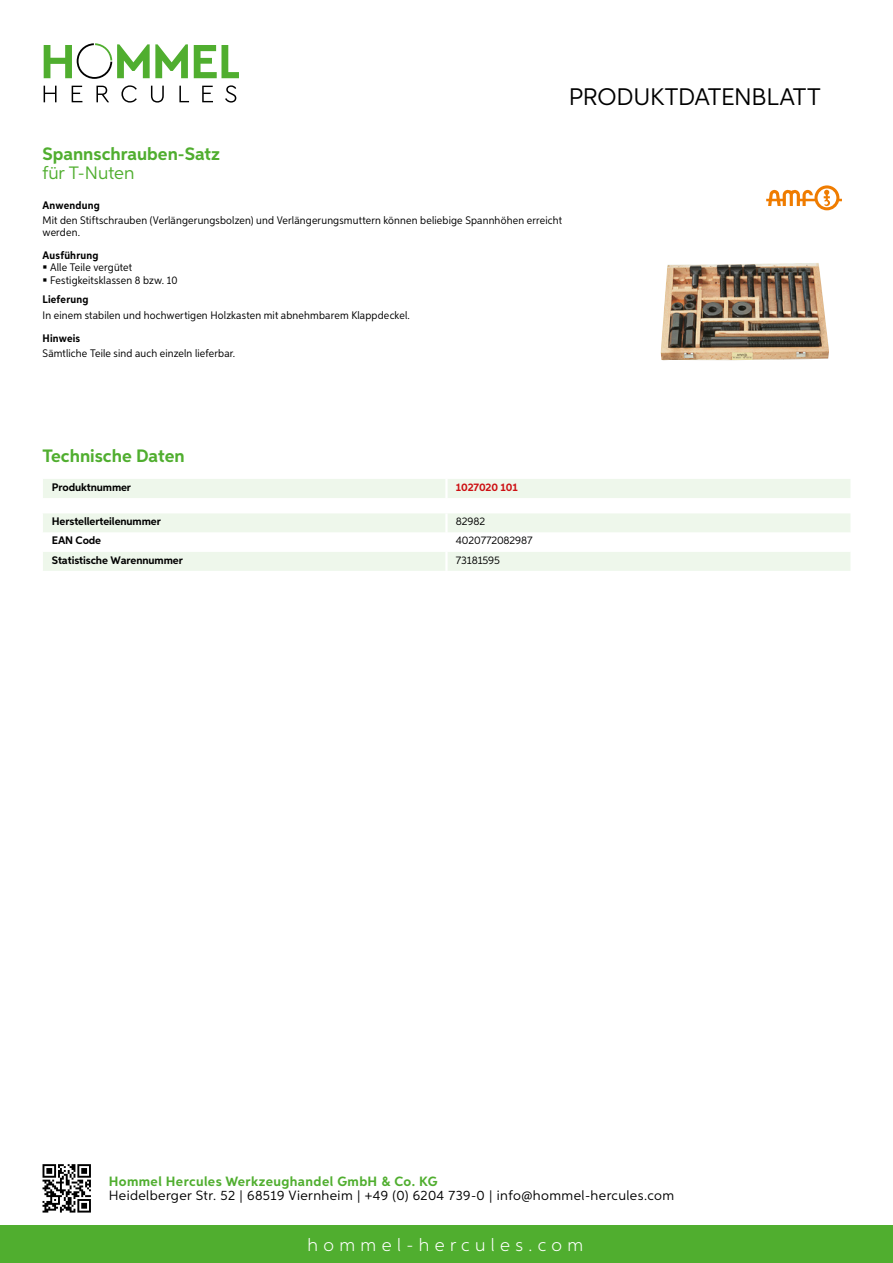
<style>
.page{position:relative;width:893px;height:1263px;background:#fff}
.page>*{position:absolute;margin:0;border:0;box-sizing:border-box;transform-origin:0 0}
.t1{font:24px "Aspira";letter-spacing:-.01em;color:#000}
.t2{font:700 18px "Aspira";color:#50ae2f}
.t3{font:300 18px "Aspira";letter-spacing:.3em;color:#fff}
.t4{font:18px "Aspira";color:#50ae2f}
.t5{font:13.5px "Aspira";letter-spacing:.03em;color:#000}
.t6{font:700 13.5px "Aspira";letter-spacing:.03em;color:#50ae2f}
.t7{font:10.95px/12px "Aspira Nar";letter-spacing:.015em;color:#000}
.t8{font:700 10.95px "Aspira";letter-spacing:-.01em;color:#000}
.t9{font:700 10.95px "Aspira Nar";letter-spacing:.02em;color:#000}
.t10{font:10.95px "Aspira";letter-spacing:-.01em;color:#000}
.t11{font:700 10.95px "Aspira";letter-spacing:-.01em;color:#cd1013}
</style>
<div class="page">
<div style="left:0;top:1226px;width:893px;height:37px;background:#50ae2f"></div>
<svg style="left:43px;top:1164px;width:48px;height:48px"></svg>
<svg style="left:194px;top:45px;width:45px;height:33px"></svg>
<svg style="left:44px;top:43px;width:144px;height:36px"></svg>
<svg style="left:44px;top:86px;width:13px;height:16px"></svg>
<svg style="left:72px;top:86px;width:10px;height:16px"></svg>
<svg style="left:96px;top:86px;width:13px;height:16px"></svg>
<svg style="left:121px;top:85px;width:16px;height:18px"></svg>
<svg style="left:151px;top:86px;width:13px;height:17px"></svg>
<svg style="left:179px;top:86px;width:10px;height:16px"></svg>
<svg style="left:202px;top:86px;width:11px;height:16px"></svg>
<svg style="left:225px;top:85px;width:11px;height:18px"></svg>
<div style="left:43px;top:479px;width:807px;height:19px;background:#eef7eb"></div>
<hr style="left:445px;top:479px;width:3px;height:19px;background:#fff">
<svg style="left:43px;top:513px;width:807px;height:58px"></svg>
<hr style="left:445px;top:552px;width:3px;height:19px;background:#fff">
<img style="left:661px;top:263px;width:168px;height:97px">
<svg style="left:766px;top:185px;width:76px;height:25px"></svg>
<h1 class="t1" style="left:569px;top:82px;width:253px">Produktdatenblatt</h1>
<h2 class="t2" style="left:43px;top:142px;width:179px">Spannschrauben-Satz</h2>
<h2 class="t4" style="left:43px;top:162px;width:93px">für T-N uten</h2>
<p class="t9" style="left:43px;top:199px;width:59px">Anwendung</p>
<p class="t7" style="left:43px;top:214px;width:521px">Mit den Stiftschrauben (Verlängerungsbolzen) und Verlängerungsmuttern können beliebige Spannhöhen erreicht werden.</p>
<p class="t9" style="left:43px;top:248px;width:58px">Ausführung</p>
<p class="t7" style="left:50px;top:261px;width:129px;line-height:12.8px">Alle Teile vergütet<br>Festigkeitsklassen 8 bzw. 10</p>
<p class="t9" style="left:43px;top:293px;width:47px">Lieferung</p>
<p class="t7" style="left:43px;top:309px;width:369px">In einem stabilen und hochwertigen Holzkasten mit abnehmbarem Klappdeckel.</p>
<p class="t9" style="left:43px;top:331px;width:39px">Hinweis</p>
<p class="t7" style="left:43px;top:347px;width:194px">Sämtliche Teile sind auch einzeln lieferbar.</p>
<h2 class="t2" style="left:43px;top:445px;width:144px">Technische Daten</h2>
<p class="t8" style="left:52px;top:480px;width:81px">Produktnummer</p>
<p class="t11" style="left:456px;top:480px;width:63px">1027020 101</p>
<p class="t8" style="left:52px;top:515px;width:111px">Herstellerteilenummer</p>
<p class="t10" style="left:456px;top:515px;width:31px">82982</p>
<p class="t8" style="left:52px;top:534px;width:51px">EAN Code</p>
<p class="t10" style="left:456px;top:534px;width:78px">4020772082987</p>
<p class="t8" style="left:52px;top:553px;width:132px">Statistische Warennummer</p>
<p class="t10" style="left:456px;top:553px;width:46px">73181595</p>
<p class="t6" style="left:109px;top:1172px;width:330px">Hommel Hercules Werkzeughandel GmbH &amp; Co. KG</p>
<p class="t5" style="left:109px;top:1187px;width:567px">Heidelberger Str. 52 | 68519 Viernheim | +49 (0) 6204 739-0 | info@hommel-hercules.com</p>
<h2 class="t3" style="left:307px;top:1234px;width:277px">hommel-hercules.com</h2>
</div>
